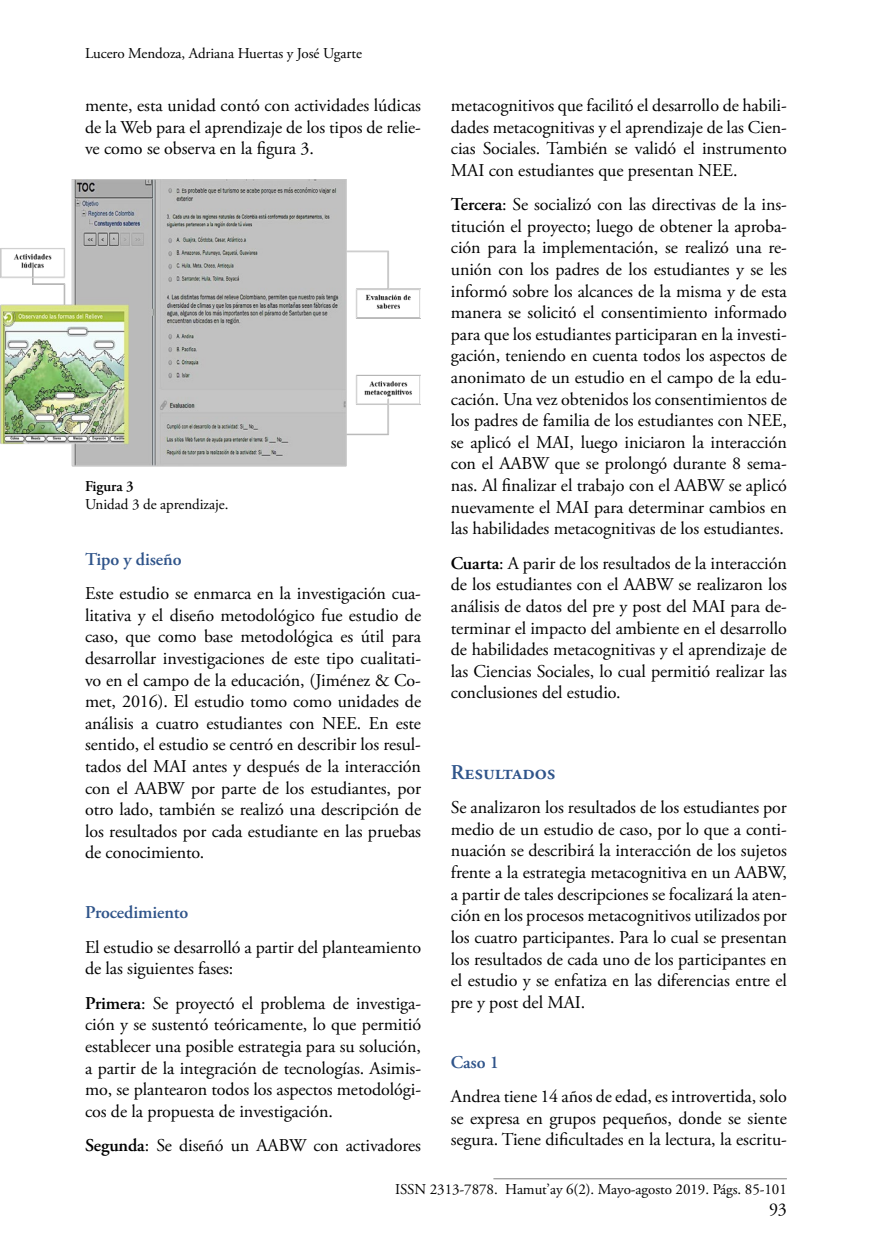
<style>
.page{position:relative;width:872px;height:1255px;background:#fff}
.page>*{position:absolute;margin:0;border:0;box-sizing:border-box;transform-origin:0 0}
.t1{font:600 21px "Adobe Garamond Pro";color:#2f548a}
.t2{font:18px/21.6px "Adobe Garamond Pro";letter-spacing:-.005em;color:#000;text-align:justify}
.t3{font:600 18px "Adobe Garamond Pro";letter-spacing:-.01em;color:#2f548a}
.t4{font:15px "Adobe Garamond Pro";letter-spacing:-.005em;color:#000}
.t5{font:600 15px "Adobe Garamond Pro";color:#000}
.s1{font-weight:600}
</style>
<div class="page">
<hr style="left:493px;top:1178px;width:294px;height:1px;background:#808080">
<img style="left:1px;top:179px;width:419px;height:287px">
<p class="t4" style="left:85px;top:44px;width:278px">Lucero Mendoza, Adriana Huertas y José Ugarte</p>
<p class="t2" style="left:85px;top:95px;width:337px">mente, esta unidad contó con actividades lúdicas de la Web para el aprendizaje de los tipos de relie&shy;ve como se observa en la figura 3.</p>
<p class="t5" style="left:85px;top:477px;width:50px">Figura 3</p>
<p class="t4" style="left:85px;top:495px;width:145px">Unidad 3 de aprendizaje.</p>
<p class="t3" style="left:85px;top:548px;width:98px">Tipo y diseño</p>
<p class="t2" style="left:85px;top:583px;width:337px">Este estudio se enmarca en la investigación cua&shy;litativa y el diseño metodológico fue estudio de caso, que como base metodológica es útil para desarrollar investigaciones de este tipo cualitati&shy;vo en el campo de la educación, (Jiménez &amp; Co&shy;met, 2016). El estudio tomo como unidades de análisis a cuatro estudiantes con NEE. En este sentido, el estudio se centró en describir los resul&shy;tados del MAI antes y después de la interacción con el AABW por parte de los estudiantes, por otro lado, también se realizó una descripción de los resultados por cada estudiante en las pruebas de conocimiento.</p>
<p class="t3" style="left:85px;top:902px;width:105px">Procedimiento</p>
<p class="t2" style="left:85px;top:936px;width:337px">El estudio se desarrolló a partir del planteamiento de las siguientes fases:</p>
<p class="t2" style="left:85px;top:992px;width:337px"><span class="s1">Primera</span>: Se proyectó el problema de investiga&shy;ción y se sustentó teóricamente, lo que permitió establecer una posible estrategia para su solución, a partir de la integración de tecnologías. Asimis&shy;mo, se plantearon todos los aspectos metodológi&shy;cos de la propuesta de investigación.</p>
<p class="t2" style="left:85px;top:1135px;width:337px"><span class="s1">Segunda</span>: Se diseñó un AABW con activadores</p>
<p class="t2" style="left:451px;top:95px;width:337px">metacognitivos que facilitó el desarrollo de habili&shy;dades metacognitivas y el aprendizaje de las Cien&shy;cias Sociales. También se validó el instrumento MAI con estudiantes que presentan NEE.</p>
<p class="t2" style="left:451px;top:194px;width:337px"><span class="s1">Tercera</span>: Se socializó con las directivas de la ins&shy;titución el proyecto; luego de obtener la aproba&shy;ción para la implementación, se realizó una re&shy;unión con los padres de los estudiantes y se les informó sobre los alcances de la misma y de esta manera se solicitó el consentimiento informado para que los estudiantes participaran en la investi&shy;gación, teniendo en cuenta todos los aspectos de anonimato de un estudio en el campo de la edu&shy;cación. Una vez obtenidos los consentimientos de los padres de familia de los estudiantes con NEE, se aplicó el MAI, luego iniciaron la interacción con el AABW que se prolongó durante 8 sema&shy;nas. Al finalizar el trabajo con el AABW se aplicó nuevamente el MAI para determinar cambios en las habilidades metacognitivas de los estudiantes.</p>
<p class="t2" style="left:451px;top:553px;width:337px"><span class="s1">Cuarta</span>: A parir de los resultados de la interacción de los estudiantes con el AABW se realizaron los análisis de datos del pre y post del MAI para de&shy;terminar el impacto del ambiente en el desarrollo de habilidades metacognitivas y el aprendizaje de las Ciencias Sociales, lo cual permitió realizar las conclusiones del estudio.</p>
<p class="t1" style="left:451px;top:760px;width:106px">Resultados</p>
<p class="t2" style="left:451px;top:797px;width:337px">Se analizaron los resultados de los estudiantes por medio de un estudio de caso, por lo que a conti&shy;nuación se describirá la interacción de los sujetos frente a la estrategia metacognitiva en un AABW, a partir de tales descripciones se focalizará la aten&shy;ción en los procesos metacognitivos utilizados por los cuatro participantes. Para lo cual se presentan los resultados de cada uno de los participantes en el estudio y se enfatiza en las diferencias entre el pre y post del MAI.</p>
<p class="t3" style="left:451px;top:1051px;width:50px">Caso 1</p>
<p class="t2" style="left:451px;top:1086px;width:337px">Andrea tiene 14 años de edad, es introvertida, solo se expresa en grupos pequeños, donde se siente segura. Tiene dificultades en la lectura, la escritu-</p>
<p class="t4" style="left:395px;top:1179px;width:393px">ISSN 2313-7878. Hamut’ay 6(2). Mayo-agosto 2019. Págs. 85-101</p>
<p class="t2" style="left:769px;top:1199px;width:19px">93</p>
</div>
